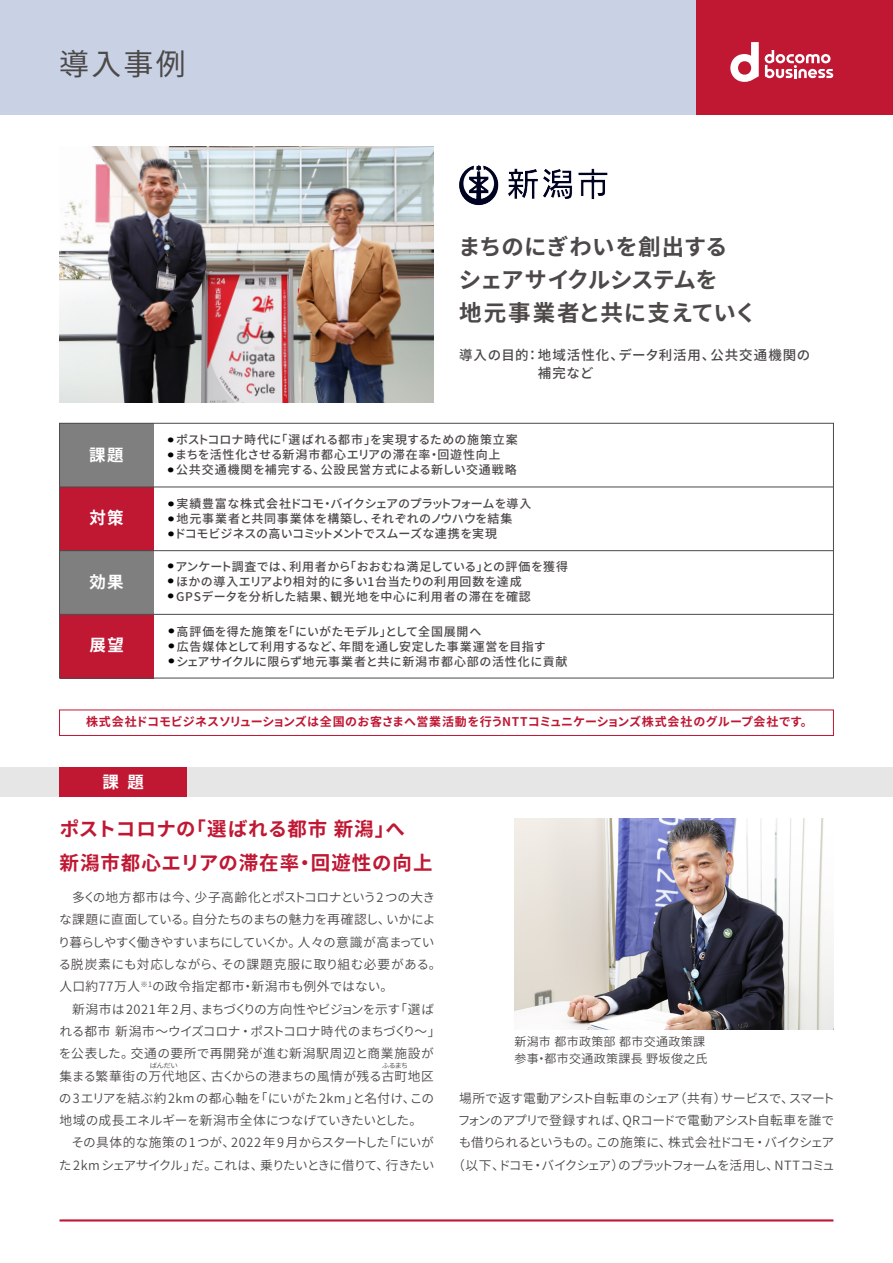
<style>
.page{position:relative;width:893px;height:1263px;background:#fff}
.page>*{position:absolute;margin:0;border:0;box-sizing:border-box;transform-origin:0 0}
.t1{font:30px "Source Han Sans JP";color:#4c4948}
.t2{font:700 22.5px/33px "Source Han Sans JP";letter-spacing:-.015em;color:#4c4948}
.t3{font:700 19.5px/34.2px "Source Han Sans JP";letter-spacing:.045em;color:#c01733}
.t4{font:700 16.95px "Source Han Sans JP";color:#fff}
.t5{font:700 16.5px "Source Han Sans JP";letter-spacing:.085em;color:#fff}
.t6{font:500 13.5px/18px "Source Han Sans JP";letter-spacing:.07em;color:#4c4948}
.t7{font:12.75px/22.4px "Source Han Sans JP";letter-spacing:.01em;color:#4c4948}
.t8{font:12.75px/22.4px "Source Han Sans JP";letter-spacing:-.02em;color:#4c4948}
.t9{font:12.75px/22.4px "Source Han Sans JP";letter-spacing:-.05em;color:#4c4948;text-align:center}
.t10{font:12.75px/22.4px "Source Han Sans JP";letter-spacing:-.045em;color:#4c4948;text-align:right}
.t11{font:500 12px "Source Han Sans JP";letter-spacing:.025em;color:#4c4948}
.t12{font:700 12px "Source Han Sans JP";letter-spacing:.01em;color:#c01733}
.t13{font:500 12px "Source Han Sans JP";letter-spacing:-.015em;color:#4c4948}
.t14{font:12px/16.5px "Source Han Sans JP";letter-spacing:.025em;color:#4c4948}
.t15{font:500 12px "Source Han Sans JP";letter-spacing:.045em;color:#4c4948}
.t16{font:500 12px "Source Han Sans JP";letter-spacing:.065em;color:#4c4948}
.t17{font:500 12px "Source Han Sans JP";letter-spacing:-.02em;color:#4c4948}
.t18{font:500 12px "Source Han Sans JP";letter-spacing:.055em;color:#4c4948}
.t19{font:6.9px "Source Han Sans JP";letter-spacing:-.105em;color:#4c4948;scale:1.1 1}
</style>
<div class="page">
<div style="left:0;top:0;width:893px;height:115px;background:#c9d2e5"></div>
<div style="left:696px;top:0;width:197px;height:115px;background:#c01733"></div>
<div style="left:59px;top:709px;width:775px;height:27px;border:1px solid #c01733"></div>
<img style="left:514px;top:818px;width:319px;height:211px">
<img style="left:60px;top:147px;width:374px;height:255px">
<hr style="left:60px;top:1219px;width:773px;height:2px;background:#c01733">
<div style="left:0;top:767px;width:893px;height:30px;background:#e7e6e7"></div>
<div style="left:60px;top:767px;width:127px;height:30px;background:#c01733"></div>
<svg style="left:730px;top:42px;width:29px;height:40px"></svg>
<svg style="left:765px;top:50px;width:68px;height:28px"></svg>
<div style="left:60px;top:423px;width:93px;height:255px;background:#7f7f80"></div>
<div style="left:60px;top:615px;width:93px;height:63px;background:#c01733"></div>
<div style="left:60px;top:487px;width:93px;height:64px;background:#c01733"></div>
<hr style="left:60px;top:614px;width:773px;height:1px;background:#4c4948">
<hr style="left:60px;top:550px;width:773px;height:1px;background:#4c4948">
<hr style="left:60px;top:487px;width:773px;height:1px;background:#4c4948">
<div style="left:59px;top:423px;width:775px;height:255px;border:1px solid #4c4948"></div>
<img style="left:460px;top:166px;width:148px;height:40px">
<h1 class="t1" style="left:59px;top:47px;width:128px">導入事例</h1>
<h2 class="t2" style="left:458px;top:231px;width:300px">まちのにぎわいを創出する<br>シェアサイクルシステムを<br>地元事業者と共に支えていく</h2>
<p class="t6" style="left:538px;top:346px;width:274px;text-indent:-79px">導入の目的： 地域活性化、データ利活用、公共交通機関の補完など</p>
<h3 class="t5" style="left:89px;top:446px;width:36px">課題</h3>
<h3 class="t4" style="left:89px;top:508px;width:36px">対策</h3>
<h3 class="t5" style="left:89px;top:573px;width:36px">効果</h3>
<h3 class="t5" style="left:90px;top:636px;width:36px">展望</h3>
<p class="t11" style="left:168px;top:433px;width:351px"><sup>●</sup> ポストコロナ時代に「選ばれる都市」を実現するための施策立案</p>
<p class="t18" style="left:168px;top:448px;width:334px"><sup>●</sup> まちを活性化させる新潟市都心エリアの滞在率・回遊性向上</p>
<p class="t16" style="left:168px;top:463px;width:350px"><sup>●</sup> 公共交通機関を補完する、公設民営方式による新しい交通戦略</p>
<p class="t13" style="left:168px;top:497px;width:365px"><sup>●</sup> 実績豊富な株式会社ドコモ・バイクシェアのプラットフォームを導入</p>
<p class="t11" style="left:168px;top:512px;width:346px"><sup>●</sup> 地元事業者と共同事業体を構築し、それぞれのノウハウを結集</p>
<p class="t17" style="left:168px;top:527px;width:330px"><sup>●</sup> ドコモビジネスの高いコミットメントでスムーズな連携を実現</p>
<p class="t11" style="left:168px;top:559px;width:402px"><sup>●</sup> アンケート調査では、利用者から「おおむね満足している」との評価を獲得</p>
<p class="t11" style="left:168px;top:574px;width:355px"><sup>●</sup> ほかの導入エリアより相対的に多い1台当たりの利用回数を達成</p>
<p class="t15" style="left:168px;top:589px;width:364px"><sup>●</sup> GPSデータを分析した結果、観光地を中心に利用者の滞在を確認</p>
<p class="t11" style="left:168px;top:624px;width:314px"><sup>●</sup> 高評価を得た施策を「にいがたモデル」として全国展開へ</p>
<p class="t11" style="left:168px;top:639px;width:379px"><sup>●</sup> 広告媒体として利用するなど、年間を通し安定した事業運営を目指す</p>
<p class="t11" style="left:168px;top:654px;width:401px"><sup>●</sup> シェアサイクルに限らず地元事業者と共に新潟市都心部の活性化に貢献</p>
<p class="t12" style="left:86px;top:715px;width:728px">株式会社ドコモビジネスソリューションズは全国のお客さまへ営業活動を行うNTTコミュニケーションズ株式会社のグループ会社です。</p>
<h3 class="t5" style="left:103px;top:773px;width:43px">課題</h3>
<h3 class="t3" style="left:60px;top:812px;width:374px">ポストコロナの「選ばれる都市 新潟」へ<br>新潟市都心エリアの滞在率・回遊性の向上</h3>
<p class="t8" style="left:58px;top:886px;width:385px;text-indent:14px">多くの地方都市は今、少子高齢化とポストコロナという2 つの大きな課題に直面している。自分たちのまちの魅力を再確認し、いかにより暮らしやすく働きやすいまちにしていくか。人々の意識が高まっている脱炭素にも対応しながら、その課題克服に取り組む必要がある。人口約77万人<sup>※1</sup>の政令指定都市・新潟市も例外ではない。</p>
<p class="t7" style="left:59px;top:998px;width:383px;text-indent:13px">新潟市は 2021年 2 月、まちづくりの方向性やビジョンを示す「選ばれる都市 新潟市～ウイズコロナ・ポストコロナ時代のまちづくり～」を公表した。交通の要所で再開発が進む新潟駅周辺と商業施設が集まる繁華街の万代地区、古くからの港まちの風情が残る古町地区の3エリアを結ぶ約2kmの都心軸を「にいがた2km」と名付け、この地域の成長エネルギーを新潟市全体につなげていきたいとした。</p>
<p class="t10" style="left:59px;top:1132px;width:377px">その具体的な施策の1つが、2022 年 9 月からスタートした「にいがた 2km シェアサイクル」だ。これは、乗りたいときに借りて、行きたい</p>
<p class="t19" style="left:150px;top:1061px;width:27px">ばんだい</p>
<p class="t19" style="left:382px;top:1062px;width:26px">ふるまち</p>
<p class="t14" style="left:514px;top:1034px;width:195px">新潟市 都市政策部 都市交通政策課参事・都市交通政策課長 野坂俊之氏</p>
<p class="t9" style="left:452px;top:1087px;width:384px">場所で返す電動アシスト自転車のシェア（共有）サービスで、スマートフォンのアプリで登録すれば、QRコードで電動アシスト自転車を誰でも借りられるというもの。この施策に、株式会社ドコモ・バイクシェア（以下、ドコモ・バイクシェア）のプラットフォームを活用し、NTTコミュ</p>
</div>
